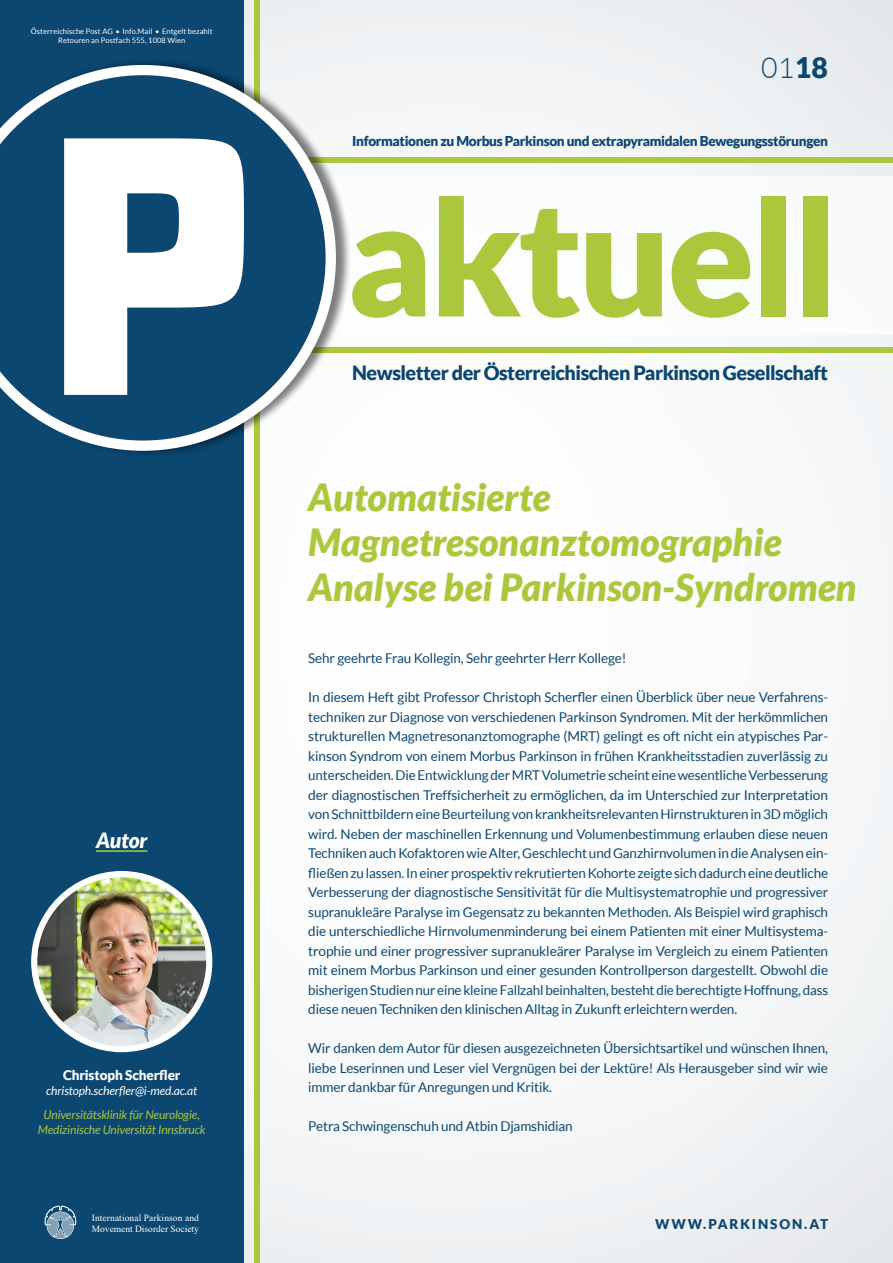
<style>
.page{position:relative;width:893px;height:1263px;background:#f8f9fa}
.page>*{position:absolute;margin:0;border:0;box-sizing:border-box;transform-origin:0 0}
.t1{font:900 160.8px "Lato";letter-spacing:-.025em;color:#abc83c}
.t2{font:italic 900 37.5px/45px "Lato";color:#abc83c}
.t3{font:300 28.5px "Lato";color:#0b4771}
.t4{font:italic 900 21px "Lato";letter-spacing:-.01em;color:#fff}
.t5{font:900 19.65px "Lato";letter-spacing:-.025em;color:#0b4771}
.t6{font:900 13.65px "Lato";letter-spacing:-.025em;color:#0b4771}
.fließtext{font:13.5px/19.5px "Lato";letter-spacing:-.01em;color:#0b4771;text-align:justify}
.fließtext-2{font:900 13.5px "Lato";letter-spacing:-.01em;color:#fff}
.t7{font:900 13.5px "Lato";letter-spacing:.14em;color:#0b4771}
.t8{font:italic 12px/15px "Lato";letter-spacing:-.01em;color:#abc83c;text-align:center}
.fließtext-3{font:italic 12px "Lato";letter-spacing:-.01em;color:#fff}
.t9{font:9.45px "Times New Roman";letter-spacing:.01em;color:#fff}
.t10{font:7.5px "Lato";letter-spacing:.01em;color:#fff}
.s1{font-weight:900}
</style>
<div class="page">
<div style="left:254px;top:0;width:5px;height:1263px;background:#abc83c"></div>
<div style="left:0;top:0;width:244px;height:1263px;background:#0b4771"></div>
<svg style="left:44px;top:1205px;width:33px;height:34px"></svg>
<div style="left:0;top:158px;width:893px;height:5px;background:#abc83c"></div>
<div style="left:67px;top:347px;width:826px;height:6px;background:#abc83c"></div>
<div style="left:0;top:177px;width:893px;height:158px;background:#fff"></div>
<div style="left:0;top:58px;width:351px;height:400px;background:#000;opacity:.5"></div>
<svg style="left:0;top:65px;width:336px;height:386px;fill:#0b4771"></svg>
<svg style="left:64px;top:138px;width:180px;height:257px"></svg>
<hr style="left:96px;top:850px;width:51px;height:2px;background:#abc83c">
<img style="left:31px;top:871px;width:182px;height:182px">
<p class="t10" style="left:31px;top:27px;width:183px">Österreichische Post AG • Info.Mail • Entgelt bezahlt</p>
<p class="t10" style="left:58px;top:36px;width:129px">Retouren an Postfach 555, 1008 Wien</p>
<p class="t4" style="left:96px;top:828px;width:53px">Autor</p>
<p class="fließtext-2" style="left:63px;top:1067px;width:119px">Christoph Scherfler</p>
<p class="fließtext-3" style="left:46px;top:1084px;width:153px">christoph.scherfler@i-med.ac.at</p>
<p class="t8" style="left:38px;top:1107px;width:169px">Universitätsklinik für Neurologie,<br>Medizinische Universität Innsbruck</p>
<p class="t9" style="left:92px;top:1211px;width:109px">International Parkinson and</p>
<p class="t9" style="left:92px;top:1222px;width:109px">Movement Disorder Society</p>
<p class="t3" style="left:761px;top:53px;width:68px">01<span class="s1">18</span></p>
<p class="t6" style="left:352px;top:133px;width:477px">Informationen zu Morbus Parkinson und extrapyramidalen Bewegungsstörungen</p>
<p class="t1" style="left:347px;top:163px;width:493px">aktuell</p>
<p class="t5" style="left:352px;top:361px;width:477px">Newsletter der Österreichischen Parkinson Gesellschaft</p>
<h1 class="t2" style="left:308px;top:475px;width:550px">Automatisierte<br>Magnetresonanztomographie<br>Analyse bei Parkinson-Syndromen</h1>
<p class="fließtext" style="left:308px;top:648px;width:320px">Sehr geehrte Frau Kollegin, Sehr geehrter Herr Kollege!</p>
<p class="fließtext" style="left:308px;top:687px;width:521px">In diesem Heft gibt Professor Christoph Scherfler einen Überblick über neue Verfahrens&shy;techniken zur Diagnose von verschiedenen Parkinson Syndromen. Mit der herkömmlichen strukturellen Magnetresonanztomographe (MRT) gelingt es oft nicht ein atypisches Par&shy;kinson Syndrom von einem Morbus Parkinson in frühen Krankheitsstadien zuverlässig zu unterscheiden. Die Entwicklung der MRT Volumetrie scheint eine wesentliche Verbesserung der diagnostischen Treffsicherheit zu ermöglichen, da im Unterschied zur Interpretation von Schnittbildern eine Beurteilung von krankheitsrelevanten Hirnstrukturen in 3D möglich wird. Neben der maschinellen Erkennung und Volumenbestimmung erlauben diese neuen Techniken auch Kofaktoren wie Alter, Geschlecht und Ganzhirnvolumen in die Analysen ein&shy;fließen zu lassen. In einer prospektiv rekrutierten Kohorte zeigte sich dadurch eine deutliche Verbesserung der diagnostische Sensitivität für die Multisystematrophie und progressiver supranukleäre Paralyse im Gegensatz zu bekannten Methoden. Als Beispiel wird graphisch die unterschiedliche Hirnvolumenminderung bei einem Patienten mit einer Multisystema&shy;trophie und einer progressiver supranukleärer Paralyse im Vergleich zu einem Patienten mit einem Morbus Parkinson und einer gesunden Kontrollperson dargestellt. Obwohl die bisherigen Studien nur eine kleine Fallzahl beinhalten, besteht die berechtigte Hoffnung, dass diese neuen Techniken den klinischen Alltag in Zukunft erleichtern werden.</p>
<p class="fließtext" style="left:308px;top:1038px;width:521px">Wir danken dem Autor für diesen ausgezeichneten Übersichtsartikel und wünschen Ihnen, liebe Leserinnen und Leser viel Vergnügen bei der Lektüre! Als Herausgeber sind wir wie immer dankbar für Anregungen und Kritik.</p>
<p class="fließtext" style="left:308px;top:1116px;width:266px">Petra Schwingenschuh und Atbin Djamshidian</p>
<p class="t7" style="left:655px;top:1216px;width:174px">WWW.PARKINSON.AT</p>
</div>
